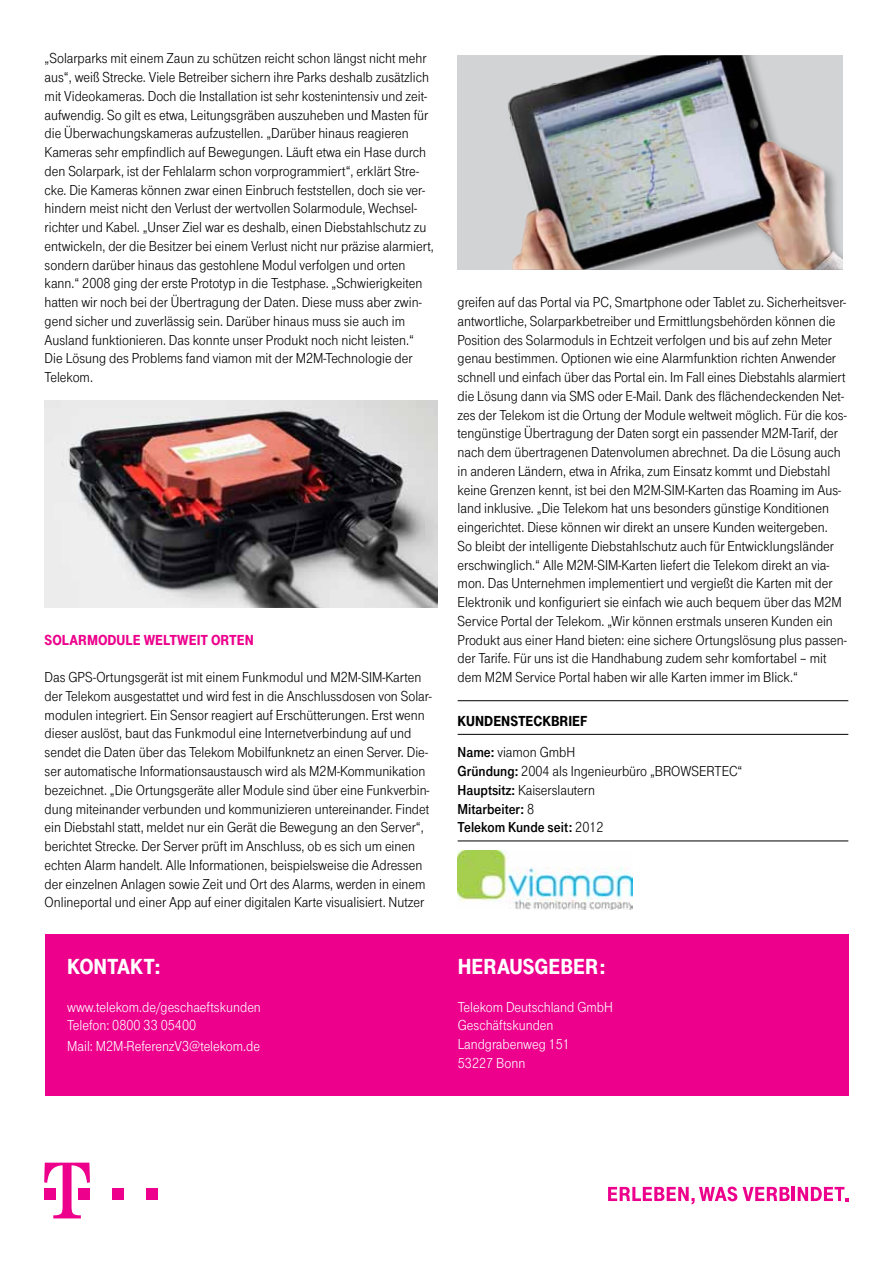
<style>
.page{position:relative;width:893px;height:1263px;background:#fff}
.page>*{position:absolute;margin:0;border:0;box-sizing:border-box;transform-origin:0 0}
.t1{font:900 22.5px "Tele Grotesk Headline";color:#fff}
.t2{font:15px/18.8px "Tele Grotesk Norm";color:#000}
.t3{font:15px/18.8px "Tele Grotesk Norm";color:#fff}
.t4{font:15px/18.8px "Tele Grotesk Fett";color:#000}
.t5{font:900 15px "Tele Grotesk Headline";color:#ec008c}
.t6{font:900 15px "Tele Grotesk Headline";color:#000}
.s1{font-family:"Tele Grotesk Fett"}
.s2{font-family:"Tele Grotesk Norm"}
</style>
<div class="page">
<hr style="left:458px;top:734px;width:390px;height:1px;background:#000">
<hr style="left:458px;top:700px;width:390px;height:1px;background:#000">
<hr style="left:458px;top:841px;width:390px;height:1px;background:#000">
<img style="left:458px;top:55px;width:385px;height:215px">
<img style="left:45px;top:401px;width:392px;height:206px">
<img style="left:458px;top:851px;width:175px;height:59px">
<div style="left:113px;top:1188px;width:11px;height:11px;background:#ec008c"></div>
<div style="left:146px;top:1188px;width:12px;height:11px;background:#ec008c"></div>
<svg style="left:44px;top:1162px;width:46px;height:56px"></svg>
<svg style="left:608px;top:1186px;width:129px;height:18px"></svg>
<svg style="left:743px;top:1187px;width:47px;height:14px"></svg>
<hr style="left:792px;top:1187px;width:3px;height:14px;background:#ec008c">
<svg style="left:798px;top:1187px;width:50px;height:14px"></svg>
<div style="left:45px;top:934px;width:803px;height:161px;background:#ec008c"></div>
<p class="t2" style="left:45px;top:49px;width:391px">„Solarparks mit einem Zaun zu schützen reicht schon längst nicht mehr aus“, weiß Strecke. Viele Betreiber sichern ihre Parks deshalb zusätzlich mit Videokameras. Doch die Installation ist sehr kostenintensiv und zeit&shy;aufwendig. So gilt es etwa, Leitungsgräben auszuheben und Masten für die Überwachungskameras aufzustellen. „Darüber hinaus reagieren Kameras sehr empfindlich auf Bewegungen. Läuft etwa ein Hase durch den Solarpark, ist der Fehlalarm schon vorprogrammiert“, erklärt Stre&shy;cke. Die Kameras können zwar einen Einbruch feststellen, doch sie ver&shy;hindern meist nicht den Verlust der wertvollen Solarmodule, Wechsel&shy;richter und Kabel. „Unser Ziel war es deshalb, einen Diebstahlschutz zu entwickeln, der die Besitzer bei einem Verlust nicht nur präzise alarmiert, sondern darüber hinaus das gestohlene Modul verfolgen und orten kann.“ 2008 ging der erste Prototyp in die Testphase. „Schwierigkeiten hatten wir noch bei der Übertragung der Daten. Diese muss aber zwin&shy;gend sicher und zuverlässig sein. Darüber hinaus muss sie auch im Ausland funktionieren. Das konnte unser Produkt noch nicht leisten.“ Die Lösung des Problems fand viamon mit der M2M-Technologie der Telekom.</p>
<p class="t5" style="left:45px;top:631px;width:211px">SOLARMODULE WELTWEIT ORTEN</p>
<p class="t2" style="left:45px;top:668px;width:389px">Das GPS-Ortungsgerät ist mit einem Funkmodul und M2M-SIM-Karten der Telekom ausgestattet und wird fest in die Anschlussdosen von Solar&shy;modulen integriert. Ein Sensor reagiert auf Erschütterungen. Erst wenn dieser auslöst, baut das Funkmodul eine Internetverbindung auf und sendet die Daten über das Telekom Mobilfunknetz an einen Server. Die&shy;ser automatische Informationsaustausch wird als M2M-Kommunikation bezeichnet. „Die Ortungsgeräte aller Module sind über eine Funkverbin&shy;dung miteinander verbunden und kommunizieren untereinander. Findet ein Diebstahl statt, meldet nur ein Gerät die Bewegung an den Server“, berichtet Strecke. Der Server prüft im Anschluss, ob es sich um einen echten Alarm handelt. Alle Informationen, beispielsweise die Adressen der einzelnen Anlagen sowie Zeit und Ort des Alarms, werden in einem Onlineportal und einer App auf einer digitalen Karte visualisiert. Nutzer</p>
<h1 class="t1" style="left:67px;top:954px;width:95px">KONTAKT:</h1>
<p class="t3" style="left:67px;top:997px;width:195px">www.telekom.de/geschaeftskunden<br>Telefon: 0800 33 05400</p>
<p class="t3" style="left:67px;top:1037px;width:194px">Mail: M2M-ReferenzV3@telekom.de</p>
<p class="t2" style="left:458px;top:293px;width:391px">greifen auf das Portal via PC, Smartphone oder Tablet zu. Sicherheitsver&shy;antwortliche, Solarparkbetreiber und Ermittlungsbehörden können die Position des Solarmoduls in Echtzeit verfolgen und bis auf zehn Meter genau bestimmen. Optionen wie eine Alarmfunktion richten Anwender schnell und einfach über das Portal ein. Im Fall eines Diebstahls alarmiert die Lösung dann via SMS oder E-Mail. Dank des flächendeckenden Net&shy;zes der Telekom ist die Ortung der Module weltweit möglich. Für die kos&shy;tengünstige Übertragung der Daten sorgt ein passender M2M-Tarif, der nach dem übertragenen Datenvolumen abrechnet. Da die Lösung auch in anderen Ländern, etwa in Afrika, zum Einsatz kommt und Diebstahl keine Grenzen kennt, ist bei den M2M-SIM-Karten das Roaming im Aus&shy;land inklusive. „Die Telekom hat uns besonders günstige Konditionen eingerichtet. Diese können wir direkt an unsere Kunden weitergeben.<br>So bleibt der intelligente Diebstahlschutz auch für Entwicklungsländer erschwinglich.“ Alle M2M-SIM-Karten liefert die Telekom direkt an via&shy;mon. Das Unternehmen implementiert und vergießt die Karten mit der Elektronik und konfiguriert sie einfach wie auch bequem über das M2M Service Portal der Telekom. „Wir können erstmals unseren Kunden ein Produkt aus einer Hand bieten: eine sichere Ortungslösung plus passen&shy;der Tarife. Für uns ist die Handhabung zudem sehr komfortabel – mit dem M2M Service Portal haben wir alle Karten immer im Blick.“</p>
<p class="t6" style="left:458px;top:713px;width:131px">KUNDENSTECKBRIEF</p>
<p class="t2" style="left:458px;top:743px;width:286px"><span class="s1">Name:</span> viamon GmbH<br><span class="s1">Gründung:</span> 2004 als Ingenieurbüro „BROWSERTEC“<br><span class="s1">Hauptsitz:</span> Kaiserslautern</p>
<p class="t4" style="left:458px;top:799px;width:148px">Mitarbeiter: <span class="s2">8<br></span>Telekom Kunde seit: <span class="s2">2012</span></p>
<h1 class="t1" style="left:458px;top:954px;width:149px">HERAUSGEBER:</h1>
<p class="t3" style="left:458px;top:997px;width:157px">Telekom Deutschland GmbH<br>Geschäftskunden<br>Landgrabenweg 151<br>53227 Bonn</p>
</div>
